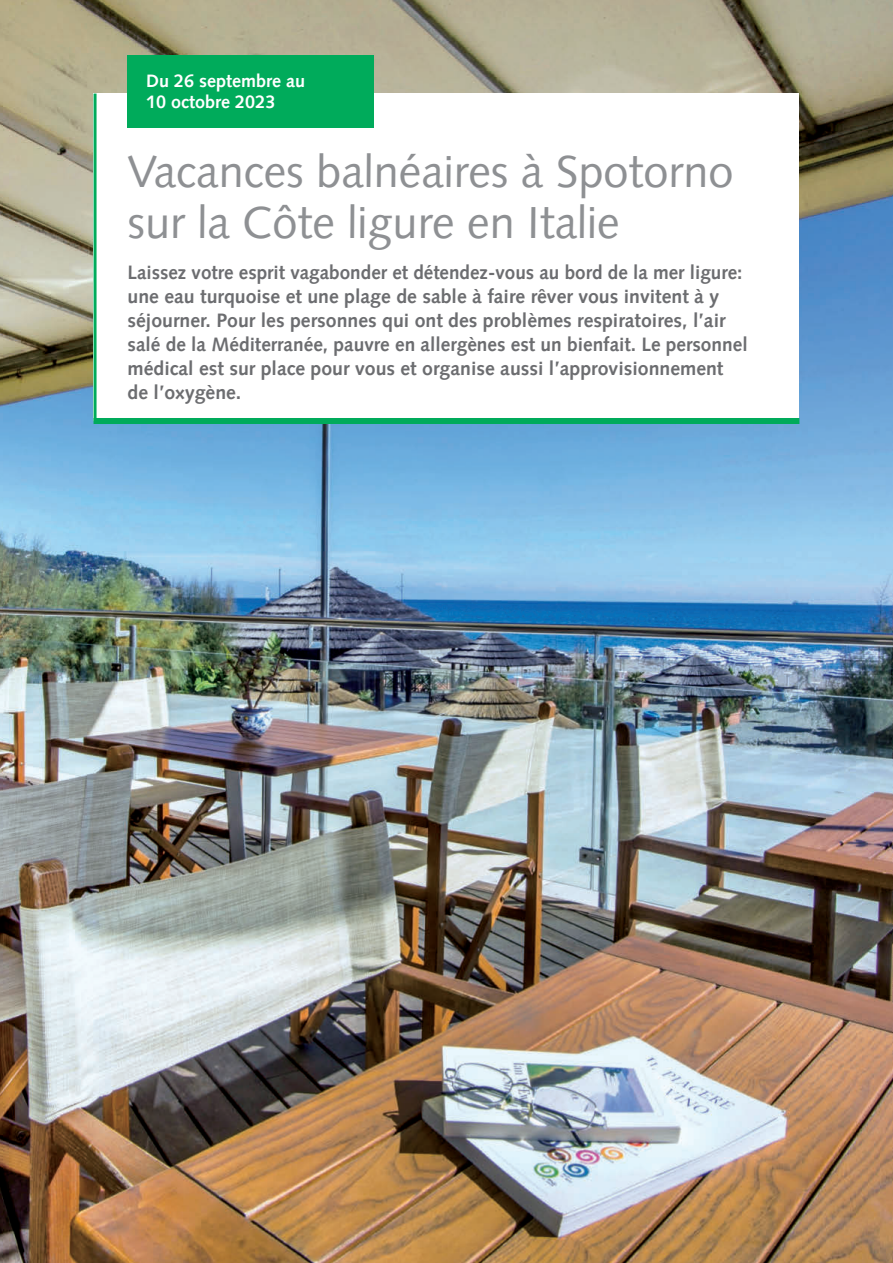
<style>
.page{position:relative;width:893px;height:1263px;background:#fff}
.page>*{position:absolute;margin:0;border:0;box-sizing:border-box;transform-origin:0 0}
._01a__Titel_30pt{font:45px/51px "Syntax LT Pro";color:#8e9093}
._03_Lead{font:700 19.5px/24px "Syntax LT Pro";color:#6c6d70}
._01_Datum{font:700 18px/21.6px "Syntax LT Pro";color:#fff}
</style>
<div class="page">
<img style="left:0;top:0;width:893px;height:1263px">
<div style="left:94px;top:94px;width:705px;height:327px;background:#fff"></div>
<hr style="left:94px;top:94px;width:3px;height:327px;background:#00ab5b">
<div style="left:94px;top:418px;width:705px;height:6px;background:#00ab5b"></div>
<div style="left:128px;top:55px;width:246px;height:73px;background:#00ab5b"></div>
<p class="_01_Datum" style="left:146px;top:70px;width:161px">Du 26 septembre au<br>10 octobre 2023</p>
<p class="_01a__Titel_30pt" style="left:128px;top:146px;width:607px">Vacances balnéaires à Spotorno sur la Côte ligure en Italie</p>
<p class="_03_Lead" style="left:128px;top:260px;width:622px">Laissez votre esprit vagabonder et détendez-vous au bord de la mer ligure: une eau turquoise et une plage de sable à faire rêver vous invitent à y séjourner. Pour les personnes qui ont des problèmes respiratoires, l’air salé de la Méditerranée, pauvre en allergènes est un bienfait. Le personnel médical est sur place pour vous et organise aussi l’approvisionnement de l’oxygène.</p>
</div>
